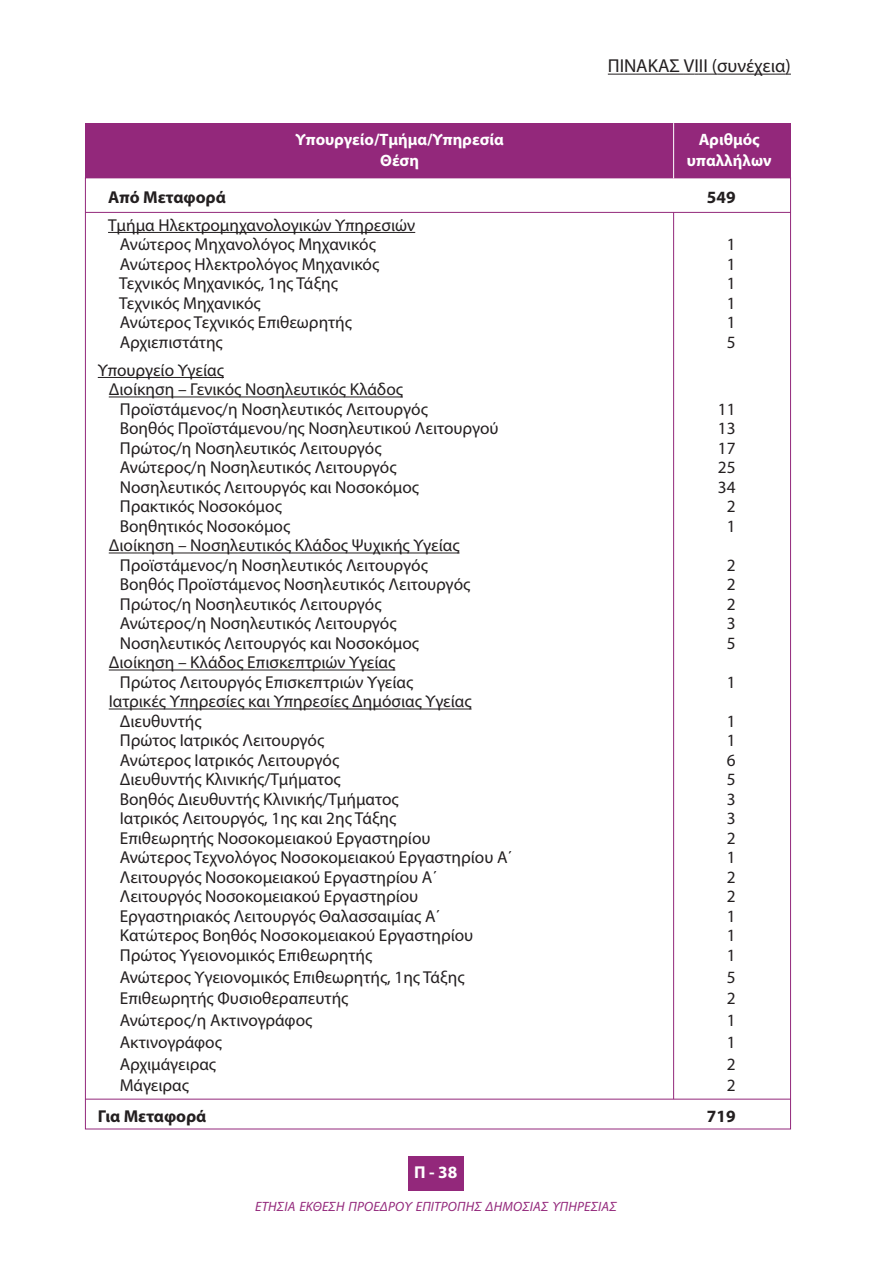
<style>
.page{position:relative;width:893px;height:1263px;background:#fff}
.page>*{position:absolute;margin:0;border:0;box-sizing:border-box;transform-origin:0 0}
.t1{font:18.75px "Myriad Pro";color:#231f20}
.t2{font:17.25px/19.5px "Myriad Pro";color:#231f20}
.t3{font:700 17.25px "Myriad Pro";color:#231f20}
.t4{font:700 17.25px "Myriad Pro";color:#fff}
.t5{font:700 16.5px "Myriad Pro";color:#fff}
.t6{font:italic 13.5px "Myriad Pro";letter-spacing:.015em;color:#93287b}
</style>
<div class="page">
<div style="left:408px;top:1157px;width:55px;height:34px;background:#93287b"></div>
<div style="left:85px;top:123px;width:706px;height:54px;background:#93287b"></div>
<hr style="left:673px;top:212px;width:1px;height:887px;background:#93287b">
<hr style="left:673px;top:123px;width:1px;height:55px;background:#fff">
<hr style="left:85px;top:1099px;width:706px;height:1px;background:#93287b">
<hr style="left:608px;top:74px;width:76px;height:1px;background:#231f20">
<svg style="left:684px;top:74px;width:33px;height:1px"></svg>
<hr style="left:717px;top:74px;width:69px;height:1px;background:#231f20">
<hr style="left:85px;top:212px;width:706px;height:1px;background:#93287b">
<hr style="left:108px;top:232px;width:307px;height:1px;background:#231f20">
<hr style="left:98px;top:377px;width:126px;height:1px;background:#231f20">
<hr style="left:109px;top:396px;width:294px;height:1px;background:#231f20">
<hr style="left:109px;top:552px;width:351px;height:1px;background:#231f20">
<hr style="left:109px;top:669px;width:286px;height:1px;background:#231f20">
<hr style="left:109px;top:708px;width:363px;height:1px;background:#231f20">
<p class="t1" style="left:608px;top:59px;width:185px">ΠΙΝΑΚΑΣ VΙII (συνέχεια)</p>
<p class="t5" style="left:296px;top:133px;width:210px">Υπουργείο/Τμήμα/Υπηρεσία</p>
<p class="t5" style="left:699px;top:133px;width:63px">Αριθμός</p>
<p class="t5" style="left:380px;top:154px;width:40px">Θέση</p>
<p class="t5" style="left:687px;top:154px;width:86px">υπαλλήλων</p>
<p class="t3" style="left:108px;top:190px;width:119px">Από Μεταφορά</p>
<p class="t3" style="left:707px;top:190px;width:30px">549</p>
<p class="t2" style="left:120px;top:217px;width:297px;text-indent:-12px">Τμήμα Ηλεκτρομηχανολογικών Υπηρεσιών<br>Ανώτερος Μηχανολόγος Μηχανικός</p>
<p class="t2" style="left:727px;top:236px;width:10px">1</p>
<p class="t2" style="left:120px;top:256px;width:261px">Ανώτερος Ηλεκτρολόγος Μηχανικός</p>
<p class="t2" style="left:727px;top:256px;width:10px">1</p>
<p class="t2" style="left:119px;top:275px;width:220px">Τεχνικός Μηχανικός, 1ης Τάξης</p>
<p class="t2" style="left:727px;top:275px;width:10px">1</p>
<p class="t2" style="left:119px;top:295px;width:143px">Τεχνικός Μηχανικός</p>
<p class="t2" style="left:727px;top:295px;width:10px">1</p>
<p class="t2" style="left:120px;top:314px;width:234px">Ανώτερος Τεχνικός Επιθεωρητής</p>
<p class="t2" style="left:727px;top:314px;width:10px">1</p>
<p class="t2" style="left:120px;top:334px;width:105px">Αρχιεπιστάτης</p>
<p class="t2" style="left:727px;top:334px;width:10px">5</p>
<p class="t2" style="left:98px;top:362px;width:128px">Υπουργείο Υγείας</p>
<p class="t2" style="left:109px;top:381px;width:296px">Διοίκηση – Γενικός Νοσηλευτικός Κλάδος</p>
<p class="t2" style="left:120px;top:401px;width:310px">Προϊστάμενος/η Νοσηλευτικός Λειτουργός</p>
<p class="t2" style="left:718px;top:401px;width:19px">11</p>
<p class="t2" style="left:120px;top:420px;width:380px">Βοηθός Προϊστάμενου/ης Νοσηλευτικού Λειτουργού</p>
<p class="t2" style="left:718px;top:420px;width:19px">13</p>
<p class="t2" style="left:120px;top:440px;width:263px">Πρώτος/η Νοσηλευτικός Λειτουργός</p>
<p class="t2" style="left:718px;top:440px;width:19px">17</p>
<p class="t2" style="left:120px;top:459px;width:278px">Ανώτερος/η Νοσηλευτικός Λειτουργός</p>
<p class="t2" style="left:718px;top:459px;width:19px">25</p>
<p class="t2" style="left:120px;top:479px;width:301px">Νοσηλευτικός Λειτουργός και Νοσοκόμος</p>
<p class="t2" style="left:718px;top:479px;width:19px">34</p>
<p class="t2" style="left:120px;top:498px;width:164px">Πρακτικός Νοσοκόμος</p>
<p class="t2" style="left:727px;top:498px;width:10px">2</p>
<p class="t2" style="left:120px;top:518px;width:172px">Βοηθητικός Νοσοκόμος</p>
<p class="t2" style="left:727px;top:518px;width:10px">1</p>
<p class="t2" style="left:120px;top:537px;width:341px;text-indent:-11px">Διοίκηση – Νοσηλευτικός Κλάδος Ψυχικής Υγείας<br>Προϊστάμενος/η Νοσηλευτικός Λειτουργός</p>
<p class="t2" style="left:727px;top:557px;width:10px">2</p>
<p class="t2" style="left:120px;top:576px;width:352px">Βοηθός Προϊστάμενος Νοσηλευτικός Λειτουργός</p>
<p class="t2" style="left:727px;top:576px;width:10px">2</p>
<p class="t2" style="left:120px;top:596px;width:263px">Πρώτος/η Νοσηλευτικός Λειτουργός</p>
<p class="t2" style="left:727px;top:596px;width:10px">2</p>
<p class="t2" style="left:120px;top:615px;width:278px">Ανώτερος/η Νοσηλευτικός Λειτουργός</p>
<p class="t2" style="left:727px;top:615px;width:10px">3</p>
<p class="t2" style="left:120px;top:635px;width:301px">Νοσηλευτικός Λειτουργός και Νοσοκόμος</p>
<p class="t2" style="left:727px;top:635px;width:10px">5</p>
<p class="t2" style="left:120px;top:654px;width:295px;text-indent:-11px">Διοίκηση – Κλάδος Επισκεπτριών Υγείας<br>Πρώτος Λειτουργός Επισκεπτριών Υγείας</p>
<p class="t2" style="left:727px;top:674px;width:10px">1</p>
<p class="t2" style="left:120px;top:693px;width:353px;text-indent:-11px">Ιατρικές Υπηρεσίες και Υπηρεσίες Δημόσιας Υγείας<br>Διευθυντής</p>
<p class="t2" style="left:727px;top:713px;width:10px">1</p>
<p class="t2" style="left:120px;top:732px;width:206px">Πρώτος Ιατρικός Λειτουργός</p>
<p class="t2" style="left:727px;top:732px;width:10px">1</p>
<p class="t2" style="left:120px;top:752px;width:221px">Ανώτερος Ιατρικός Λειτουργός</p>
<p class="t2" style="left:727px;top:752px;width:10px">6</p>
<p class="t2" style="left:120px;top:771px;width:222px">Διευθυντής Κλινικής/Τμήματος</p>
<p class="t2" style="left:727px;top:771px;width:10px">5</p>
<p class="t2" style="left:120px;top:791px;width:280px">Βοηθός Διευθυντής Κλινικής/Τμήματος</p>
<p class="t2" style="left:727px;top:791px;width:10px">3</p>
<p class="t2" style="left:120px;top:810px;width:278px">Ιατρικός Λειτουργός, 1ης και 2ης Τάξης</p>
<p class="t2" style="left:727px;top:810px;width:10px">3</p>
<p class="t2" style="left:120px;top:830px;width:312px">Επιθεωρητής Νοσοκομειακού Εργαστηρίου</p>
<p class="t2" style="left:727px;top:830px;width:10px">2</p>
<p class="t2" style="left:120px;top:849px;width:395px">Ανώτερος Τεχνολόγος Νοσοκομειακού Εργαστηρίου Α΄</p>
<p class="t2" style="left:727px;top:849px;width:10px">1</p>
<p class="t2" style="left:120px;top:869px;width:319px">Λειτουργός Νοσοκομειακού Εργαστηρίου Α΄</p>
<p class="t2" style="left:727px;top:869px;width:10px">2</p>
<p class="t2" style="left:120px;top:888px;width:300px">Λειτουργός Νοσοκομειακού Εργαστηρίου</p>
<p class="t2" style="left:727px;top:888px;width:10px">2</p>
<p class="t2" style="left:120px;top:908px;width:322px">Εργαστηριακός Λειτουργός Θαλασσαιμίας Α΄</p>
<p class="t2" style="left:727px;top:908px;width:10px">1</p>
<p class="t2" style="left:120px;top:927px;width:355px">Κατώτερος Βοηθός Νοσοκομειακού Εργαστηρίου</p>
<p class="t2" style="left:727px;top:927px;width:10px">1</p>
<p class="t2" style="left:120px;top:947px;width:254px">Πρώτος Υγειονομικός Επιθεωρητής</p>
<p class="t2" style="left:727px;top:947px;width:10px">1</p>
<p class="t2" style="left:120px;top:968px;width:346px">Ανώτερος Υγειονομικός Επιθεωρητής, 1ης Τάξης</p>
<p class="t2" style="left:727px;top:968px;width:10px">5</p>
<p class="t2" style="left:120px;top:990px;width:230px">Επιθεωρητής Φυσιοθεραπευτής</p>
<p class="t2" style="left:727px;top:990px;width:10px">2</p>
<p class="t2" style="left:120px;top:1012px;width:194px">Ανώτερος/η Ακτινογράφος</p>
<p class="t2" style="left:727px;top:1012px;width:10px">1</p>
<p class="t2" style="left:120px;top:1034px;width:104px">Ακτινογράφος</p>
<p class="t2" style="left:727px;top:1034px;width:10px">1</p>
<p class="t2" style="left:120px;top:1055px;width:98px">Αρχιμάγειρας</p>
<p class="t2" style="left:727px;top:1055px;width:10px">2</p>
<p class="t2" style="left:120px;top:1077px;width:71px">Μάγειρας</p>
<p class="t2" style="left:727px;top:1077px;width:10px">2</p>
<p class="t3" style="left:98px;top:1109px;width:110px">Για Μεταφορά</p>
<p class="t3" style="left:707px;top:1109px;width:30px">719</p>
<p class="t4" style="left:414px;top:1166px;width:45px">Π-38</p>
<p class="t6" style="left:255px;top:1202px;width:363px">ΕΤΗΣΙΑ ΕΚΘΕΣΗ ΠΡΟΕΔΡΟΥ ΕΠΙΤΡΟΠΗΣ ΔΗΜΟΣΙΑΣ ΥΠΗΡΕΣΙΑΣ</p>
</div>
